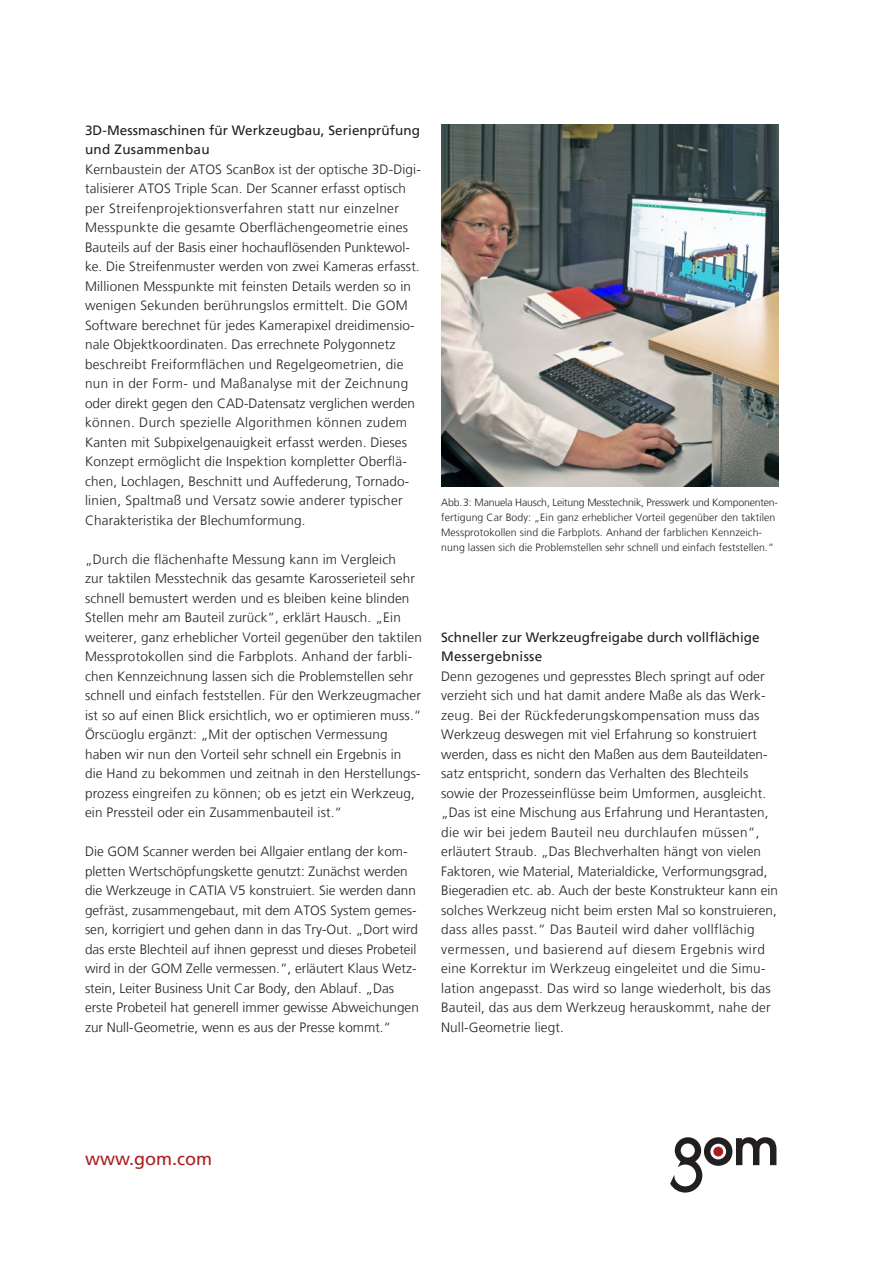
<style>
.page{position:relative;width:893px;height:1263px;background:#fff}
.page>*{position:absolute;margin:0;border:0;box-sizing:border-box;transform-origin:0 0}
.t1{font:18px "Frutiger LT";color:#aa1e1e}
.t2{font:300 13.5px/19.5px "Frutiger LT";letter-spacing:.01em;color:#231f20}
.t3{font:13.5px/19.5px "Frutiger LT";letter-spacing:.005em;color:#231f20}
.t4{font:300 10.5px/15px "Frutiger LT";letter-spacing:.01em;color:#231f20}
</style>
<div class="page">
<svg style="left:670px;top:1137px;width:106px;height:55px"></svg>
<img style="left:441px;top:124px;width:337px;height:362px">
<p class="t3" style="left:85px;top:120px;width:337px">3D-Messmaschinen für Werkzeugbau, Serienprüfung und Zusammenbau</p>
<p class="t2" style="left:85px;top:159px;width:336px">Kernbaustein der ATOS ScanBox ist der optische 3D-Digi&shy;talisierer ATOS Triple Scan. Der Scanner erfasst optisch per Streifenprojektionsverfahren statt nur einzelner Messpunkte die gesamte Oberflächengeometrie eines Bauteils auf der Basis einer hochauflösenden Punktewol&shy;ke. Die Streifenmuster werden von zwei Kameras erfasst.<br>Millionen Messpunkte mit feinsten Details werden so in wenigen Sekunden berührungslos ermittelt. Die GOM Software berechnet für jedes Kamerapixel dreidimensio&shy;nale Objektkoordinaten. Das errechnete Polygonnetz beschreibt Freiformflächen und Regelgeometrien, die nun in der Form- und Maßanalyse mit der Zeichnung oder direkt gegen den CAD-Datensatz verglichen werden können. Durch spezielle Algorithmen können zudem Kanten mit Subpixelgenauigkeit erfasst werden. Dieses Konzept ermöglicht die Inspektion kompletter Oberflä&shy;chen, Lochlagen, Beschnitt und Auffederung, Tornado&shy;linien, Spaltmaß und Versatz sowie anderer typischer Charakteristika der Blechumformung.</p>
<p class="t2" style="left:85px;top:549px;width:338px">„Durch die flächenhafte Messung kann im Vergleich<br>zur taktilen Messtechnik das gesamte Karosserieteil sehr schnell bemustert werden und es bleiben keine blinden Stellen mehr am Bauteil zurück“, erklärt Hausch. „Ein weiterer, ganz erheblicher Vorteil gegenüber den taktilen Messprotokollen sind die Farbplots. Anhand der farbli&shy;chen Kennzeichnung lassen sich die Problemstellen sehr schnell und einfach feststellen. Für den Werkzeugmacher ist so auf einen Blick ersichtlich, wo er optimieren muss.“ Örscüoglu ergänzt: „Mit der optischen Vermessung haben wir nun den Vorteil sehr schnell ein Ergebnis in die Hand zu bekommen und zeitnah in den Herstellungs&shy;prozess eingreifen zu können; ob es jetzt ein Werkzeug, ein Pressteil oder ein Zusammenbauteil ist.“</p>
<p class="t2" style="left:85px;top:842px;width:335px">Die GOM Scanner werden bei Allgaier entlang der kom&shy;pletten Wertschöpfungskette genutzt: Zunächst werden die Werkzeuge in CATIA V5 konstruiert. Sie werden dann gefräst, zusammengebaut, mit dem ATOS System gemes&shy;sen, korrigiert und gehen dann in das Try-Out. „Dort wird das erste Blechteil auf ihnen gepresst und dieses Probeteil wird in der GOM Zelle vermessen.“, erläutert Klaus Wetz&shy;stein, Leiter Business Unit Car Body, den Ablauf. „Das erste Probeteil hat generell immer gewisse Abweichungen zur Null-Geometrie, wenn es aus der Presse kommt.“</p>
<p class="t4" style="left:441px;top:495px;width:338px">Abb.3: Manuela Hausch, Leitung Messtechnik, Presswerk und Komponenten&shy;fertigung Car Body: „Ein ganz erheblicher Vorteil gegenüber den taktilen Messprotokollen sind die Farbplots. Anhand der farblichen Kennzeich&shy;nung lassen sich die Problemstellen sehr schnell und einfach feststellen.“</p>
<p class="t3" style="left:441px;top:627px;width:320px">Schneller zur Werkzeugfreigabe durch vollflächige<br>Messergebnisse</p>
<p class="t2" style="left:441px;top:666px;width:338px">Denn gezogenes und gepresstes Blech springt auf oder verzieht sich und hat damit andere Maße als das Werk&shy;zeug. Bei der Rückfederungskompensation muss das Werkzeug deswegen mit viel Erfahrung so konstruiert werden, dass es nicht den Maßen aus dem Bauteildaten&shy;satz entspricht, sondern das Verhalten des Blechteils sowie der Prozesseinflüsse beim Umformen, ausgleicht. „Das ist eine Mischung aus Erfahrung und Herantasten, die wir bei jedem Bauteil neu durchlaufen müssen“, erläutert Straub. „Das Blechverhalten hängt von vielen Faktoren, wie Material, Materialdicke, Verformungsgrad, Biegeradien etc. ab. Auch der beste Konstrukteur kann ein solches Werkzeug nicht beim ersten Mal so konstruieren, dass alles passt.“ Das Bauteil wird daher vollflächig vermessen, und basierend auf diesem Ergebnis wird eine Korrektur im Werkzeug eingeleitet und die Simu&shy;lation angepasst. Das wird so lange wiederholt, bis das Bauteil, das aus dem Werkzeug herauskommt, nahe der Null-Geometrie liegt.</p>
<h1 class="t1" style="left:85px;top:1148px;width:128px">www.gom.com</h1>
</div>
